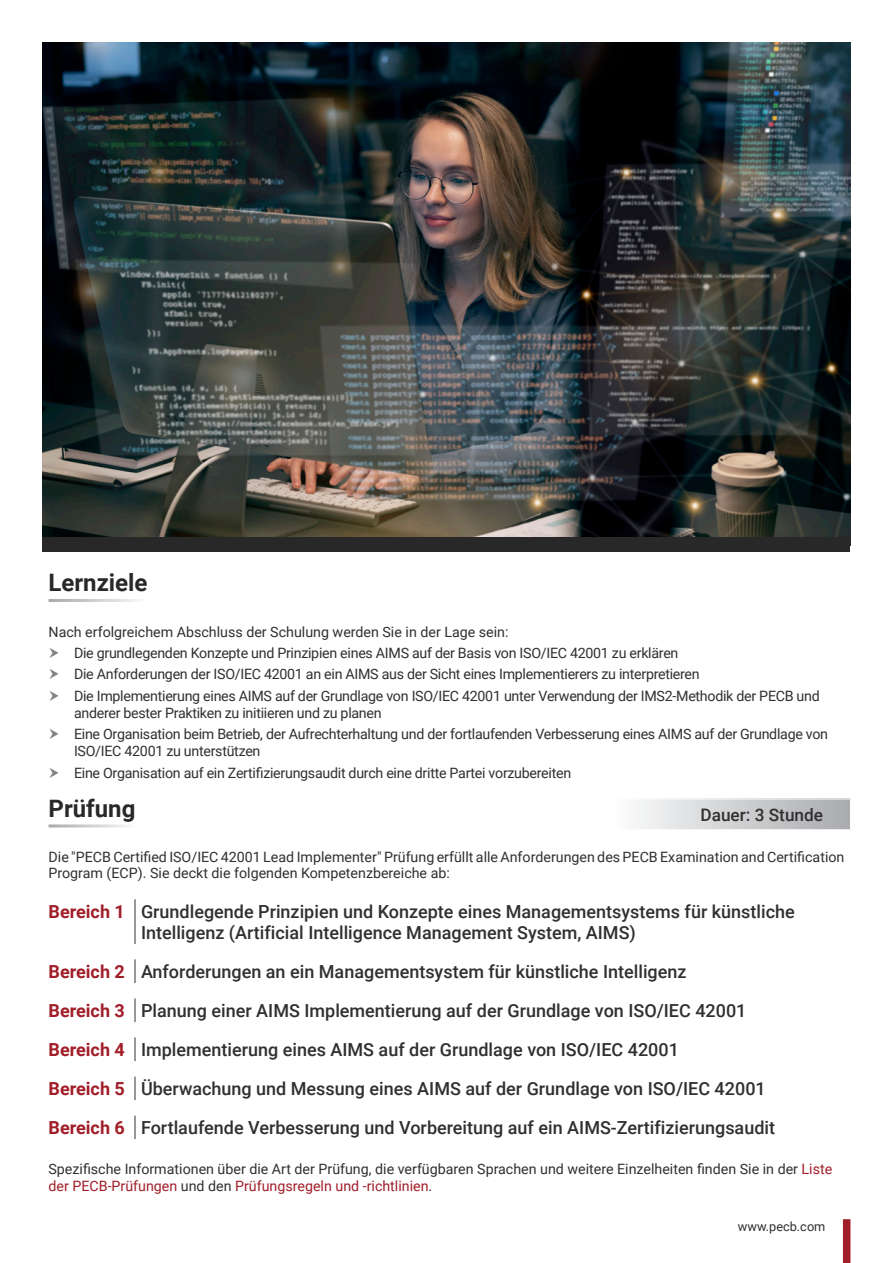
<style>
.page{position:relative;width:893px;height:1263px;background:#fff}
.page>*{position:absolute;margin:0;border:0;box-sizing:border-box;transform-origin:0 0}
.t1{font:700 24px "Roboto";color:#282829}
.t2{font:500 18px/21px "Roboto";color:#312f30}
.t3{font:700 18px "Roboto";color:#a11e29}
.t4{font:500 17.25px "Roboto";color:#312f30}
.Bullet_Points{font:14.25px/17.1px "Roboto";letter-spacing:-.02em;color:#312f30}
.Bullet_Points-2{font:14.25px/16.5px "Roboto";color:#312f30}
.Bullet_Points-3{font:12.75px "Roboto";color:#312f30}
.s1{color:#a11e29}
</style>
<div class="page">
<img style="left:43px;top:43px;width:807px;height:494px">
<div style="left:43px;top:537px;width:807px;height:15px;background:#282829"></div>
<svg style="left:639px;top:800px;width:211px;height:29px;background:#cdced1"></svg>
<hr style="left:134px;top:899px;width:2px;height:45px;background:#76787b">
<hr style="left:134px;top:959px;width:2px;height:24px;background:#76787b">
<hr style="left:134px;top:998px;width:2px;height:24px;background:#76787b">
<hr style="left:134px;top:1037px;width:2px;height:24px;background:#76787b">
<hr style="left:134px;top:1076px;width:2px;height:24px;background:#76787b">
<hr style="left:134px;top:1115px;width:2px;height:24px;background:#76787b">
<div style="left:843px;top:1219px;width:7px;height:44px;background:#a11e29"></div>
<p class="t1" style="left:49px;top:566px;width:101px">Lernziele</p>
<p class="Bullet_Points-2" style="left:49px;top:623px;width:461px">Nach erfolgreichem Abschluss der Schulung werden Sie in der Lage sein:</p>
<p class="Bullet_Points" style="left:74px;top:644px;width:606px">Die grundlegenden Konzepte und Prinzipien eines AIMS auf der Basis von ISO/IEC 42001 zu erklären</p>
<p class="Bullet_Points" style="left:74px;top:665px;width:627px">Die Anforderungen der ISO/IEC 42001 an ein AIMS aus der Sicht eines Implementierers zu interpretieren</p>
<p class="Bullet_Points" style="left:74px;top:686px;width:747px">Die Implementierung eines AIMS auf der Grundlage von ISO/IEC 42001 unter Verwendung der IMS2-Methodik der PECB und anderer bester Praktiken zu initiieren und zu planen</p>
<p class="Bullet_Points" style="left:74px;top:725px;width:756px">Eine Organisation beim Betrieb, der Aufrechterhaltung und der fortlaufenden Verbesserung eines AIMS auf der Grundlage von<br>ISO/IEC 42001 zu unterstützen</p>
<p class="Bullet_Points" style="left:74px;top:763px;width:499px">Eine Organisation auf ein Zertifizierungsaudit durch eine dritte Partei vorzubereiten</p>
<p class="t1" style="left:49px;top:792px;width:88px">Prüfung</p>
<p class="t4" style="left:700px;top:803px;width:124px">Dauer: 3 Stunde</p>
<p class="Bullet_Points-2" style="left:49px;top:848px;width:797px">Die "PECB Certified ISO/IEC 42001 Lead Implementer" Prüfung erfüllt alle Anforderungen des PECB Examination and Certification<br>Program (ECP). Sie deckt die folgenden Kompetenzbereiche ab:</p>
<p class="t3" style="left:49px;top:899px;width:78px">Bereich 1</p>
<p class="t2" style="left:141px;top:900px;width:655px">Grundlegende Prinzipien und Konzepte eines Managementsystems für künstliche<br>Intelligenz (Artificial Intelligence Management System, AIMS)</p>
<p class="t3" style="left:49px;top:959px;width:78px">Bereich 2</p>
<p class="t2" style="left:141px;top:960px;width:547px">Anforderungen an ein Managementsystem für künstliche Intelligenz</p>
<p class="t3" style="left:49px;top:998px;width:78px">Bereich 3</p>
<p class="t2" style="left:141px;top:999px;width:607px">Planung einer AIMS Implementierung auf der Grundlage von ISO/IEC 42001</p>
<p class="t3" style="left:49px;top:1037px;width:78px">Bereich 4</p>
<p class="t2" style="left:141px;top:1038px;width:539px">Implementierung eines AIMS auf der Grundlage von ISO/IEC 42001</p>
<p class="t3" style="left:49px;top:1076px;width:78px">Bereich 5</p>
<p class="t2" style="left:141px;top:1077px;width:626px">Überwachung und Messung eines AIMS auf der Grundlage von ISO/IEC 42001</p>
<p class="t3" style="left:49px;top:1115px;width:78px">Bereich 6</p>
<p class="t2" style="left:141px;top:1116px;width:636px">Fortlaufende Verbesserung und Vorbereitung auf ein AIMS-Zertifizierungsaudit</p>
<p class="Bullet_Points-2" style="left:49px;top:1159px;width:785px;line-height:17.1px">Spezifische Informationen über die Art der Prüfung, die verfügbaren Sprachen und weitere Einzelheiten finden Sie in der <span class="s1">Liste der PECB-Prüfungen</span> und den <span class="s1">Prüfungsregeln und -richtlinien</span>.</p>
<p class="Bullet_Points-3" style="left:738px;top:1218px;width:89px">www.pecb.com</p>
</div>
